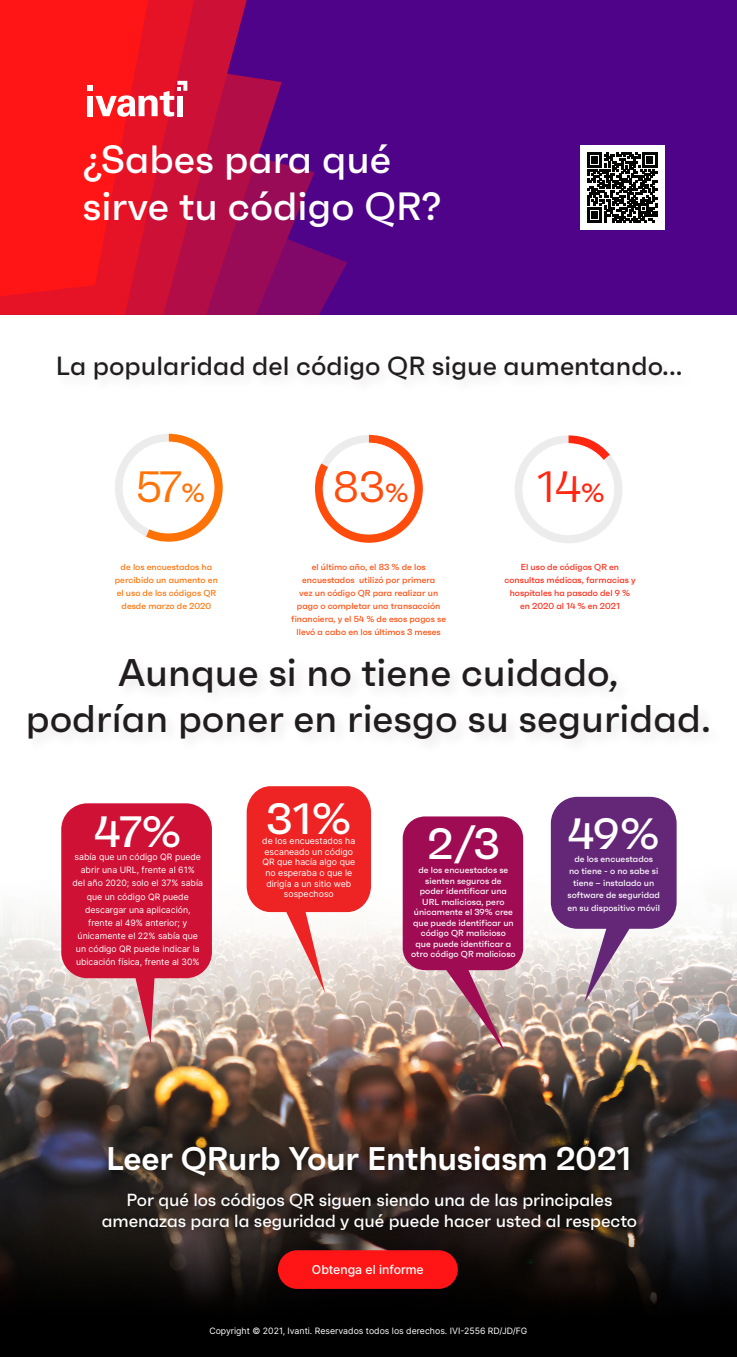
<style>
.page{position:relative;width:737px;height:1357px;background:#fff}
.page>*{position:absolute;margin:0;border:0;box-sizing:border-box;transform-origin:0 0}
.t1{font:500 43.75px "Faktum";color:#fff}
.t2{font:43.75px "Faktum";color:#ff7206}
.t3{font:43.75px "Faktum";color:#ff4c0c}
.t4{font:43.75px "Faktum";color:#ff2712}
.t5{font:500 39.38px/47.2px "Faktum";color:#fff}
.t6{font:500 38.5px/46.2px "Faktum";color:#211d1e;text-align:center}
.t7{font:600 32.73px "Faktum";letter-spacing:-.01em;color:#fff}
.t8{font:500 26.25px "Faktum";color:#211d1e}
.t9{font:500 17.5px/21px "Faktum";letter-spacing:-.005em;color:#fff;text-align:center}
.t10{font:500 12.25px "Inter";color:#fff}
.t11{font:8.75px/13.1px "Inter V";color:#fff;text-align:center}
.t12{font:500 8.75px/10.5px "Faktum";color:#fff;text-align:center}
.t13{font:500 8.75px/13.1px "Faktum";color:#ff4c0c;text-align:center}
.t14{font:500 8.75px/13.1px "Faktum";color:#ff2712;text-align:center}
.t15{font:500 8.75px/13.1px "Faktum";color:#ff7206;text-align:center}
.s1{font-weight:500;font-size:26.25px}
</style>
<div class="page">
<img style="left:0;top:809px;width:737px;height:547px">
<div style="left:0;top:0;width:737px;height:315px;background:#4e0389"></div>
<svg style="left:314px;top:249px;width:33px;height:66px;fill:#810868"></svg>
<svg style="left:282px;top:163px;width:32px;height:152px;fill:#810868"></svg>
<svg style="left:247px;top:76px;width:35px;height:239px;background:#920a5b"></svg>
<svg style="left:194px;top:0;width:53px;height:315px;background:#b20d47"></svg>
<svg style="left:0;top:0;width:194px;height:315px;background:#d31031"></svg>
<svg style="left:0;top:0;width:148px;height:296px;background:#f91418"></svg>
<svg style="left:403px;top:816px;width:120px;height:236px;background:#ab426e"></svg>
<svg style="left:551px;top:796px;width:125px;height:206px;background:#8f6698"></svg>
<svg style="left:61px;top:803px;width:151px;height:240px;background:#cf4159"></svg>
<svg style="left:247px;top:786px;width:124px;height:206px;background:#ee6e6d"></svg>
<svg style="left:87px;top:81px;width:100px;height:36px;background:#f3636c"></svg>
<div style="left:177px;top:96px;width:6px;height:20px;background:#fff"></div>
<div style="left:278px;top:1249px;width:180px;height:39px;background:#ff1515;border-radius:19px"></div>
<img style="left:78px;top:1177px;width:583px;height:72px">
<img style="left:86px;top:1129px;width:565px;height:74px">
<div style="left:580px;top:145px;width:84px;height:85px;background:#fff"></div>
<svg style="left:587px;top:152px;width:70px;height:70px"></svg>
<svg style="left:115px;top:434px;width:108px;height:107px"></svg>
<div style="left:123px;top:442px;width:91px;height:91px;background:#fff;border-radius:50%"></div>
<svg style="left:315px;top:435px;width:108px;height:107px"></svg>
<div style="left:323px;top:443px;width:91px;height:91px;background:#fff;border-radius:50%"></div>
<svg style="left:515px;top:435px;width:107px;height:108px"></svg>
<div style="left:523px;top:443px;width:90px;height:91px;background:#fff;border-radius:50%"></div>
<h2 class="t5" style="left:82px;top:135px;width:361px">¿Sabes para qué sirve tu código QR?</h2>
<h3 class="t8" style="left:56px;top:350px;width:628px">La popularidad del código QR sigue aumentando...</h3>
<h1 class="t2" style="left:136px;top:460px;width:70px">57<span class="s1">%</span></h1>
<h1 class="t3" style="left:333px;top:460px;width:77px">83<span class="s1">%</span></h1>
<h1 class="t4" style="left:536px;top:460px;width:70px">14<span class="s1">%</span></h1>
<p class="t15" style="left:115px;top:559px;width:105px">de los encuestados ha percibido un aumento en el uso de los códigos QR desde marzo de 2020</p>
<p class="t13" style="left:291px;top:559px;width:156px">el último año, el 83 % de los encuestados utilizó por primera<br>vez un código QR para realizar un pago o completar una transacción financiera, y el 54 % de esos pagos se llevó a cabo en los últimos 3 meses</p>
<p class="t14" style="left:504px;top:559px;width:133px">El uso de códigos QR en consultas médicas, farmacias y hospitales ha pasado del 9 % en 2020 al 14 % en 2021</p>
<h3 class="t6" style="left:26px;top:648px;width:686px">Aunque si no tiene cuidado,<br>podrían poner en riesgo su seguridad.</h3>
<h1 class="t1" style="left:94px;top:804px;width:89px">47%</h1>
<p class="t11" style="left:73px;top:863px;width:132px">abrir una URL, frente al 61%<br>del año 2020; solo el 37% sabía que un código QR puede descargar una aplicación, frente al 49% anterior; y únicamente el 22% sabía que un código QR puede indicar la ubicación física, frente al 30%</p>
<p class="t11" style="left:75px;top:850px;width:128px">sabía que un código QR puede</p>
<h1 class="t1" style="left:266px;top:791px;width:87px">31%</h1>
<p class="t11" style="left:262px;top:846px;width:94px;line-height:10.5px">escaneado un código<br>QR que hacía algo que no esperaba o que le dirigía a un sitio web sospechoso</p>
<p class="t11" style="left:262px;top:834px;width:95px">de los encuestados ha</p>
<h1 class="t1" style="left:427px;top:817px;width:74px">2/3</h1>
<p class="t12" style="left:411px;top:864px;width:106px">de los encuestados se sienten seguros de<br>poder identificar una<br>URL maliciosa, pero únicamente el 39% cree que puede identificar un código QR malicioso<br>que puede identificar a otro código QR malicioso</p>
<h1 class="t1" style="left:567px;top:807px;width:94px">49%</h1>
<p class="t12" style="left:567px;top:852px;width:94px;line-height:12.2px">de los encuestados<br>no tiene - o no sabe si tiene – instalado un software de seguridad en su dispositivo móvil</p>
<h3 class="t7" style="left:106px;top:1138px;width:526px">Leer QRurb Your Enthusiasm 2021</h3>
<h3 class="t9" style="left:102px;top:1188px;width:537px">Por qué los códigos QR siguen siendo una de las principales amenazas para la seguridad y qué puede hacer usted al respecto</h3>
<h3 class="t10" style="left:312px;top:1260px;width:113px">Obtenga el informe</h3>
<p class="t11" style="left:209px;top:1323px;width:319px">Copyright © 2021, Ivanti. Reservados todos los derechos. IVI-2556 RD/JD/FG</p>
</div>
